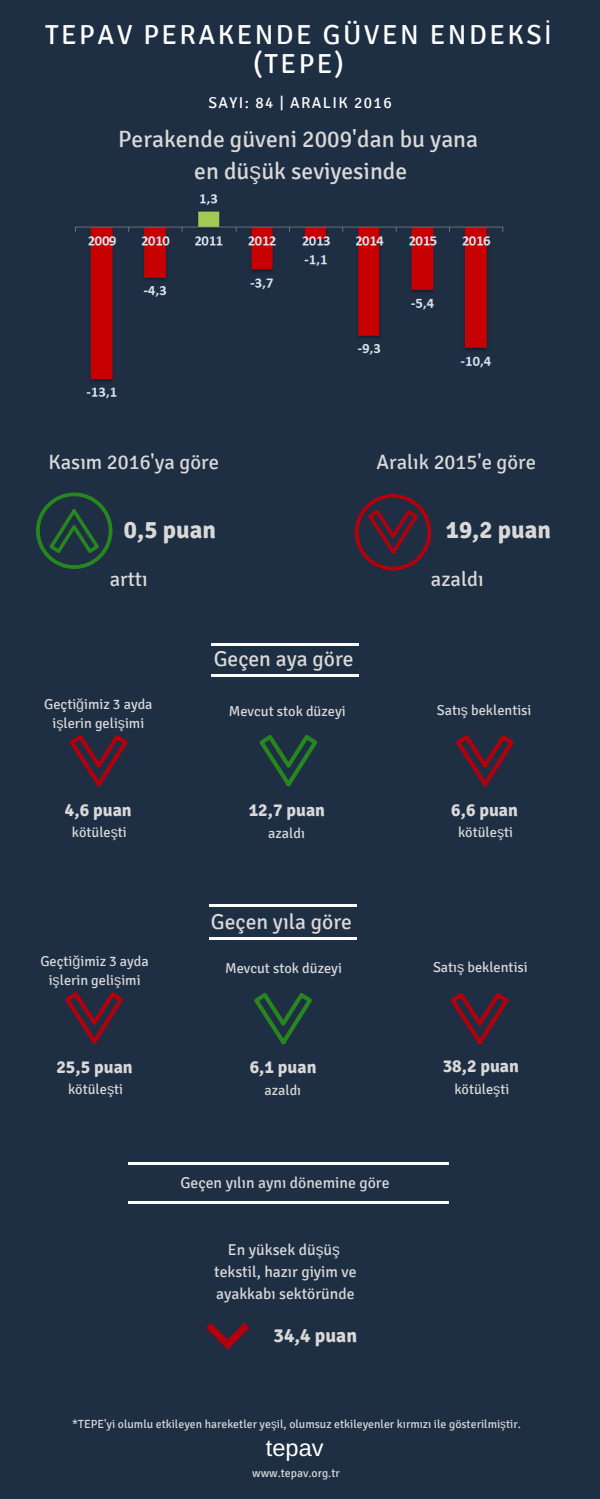
<style>
.page{position:relative;width:600px;height:1499px;background:#1e2e43}
.page>*{position:absolute;margin:0;border:0;box-sizing:border-box;transform-origin:0 0}
.t1{font:27.5px/28.5px "Signika";letter-spacing:.09em;color:#fff;text-align:center}
.t2{font:700 24.8px "Signika";color:#d9d9d9}
.t3{font:23.6px/32.2px "Signika";color:#d9d9d9;text-align:center}
.t4{font:23.6px "Arimo";color:#fff}
.t5{font:21.5px "Signika";color:#d9d9d9}
.t6{font:20.6px "Signika";color:#d9d9d9}
.t7{font:700 19.7px "Signika";color:#d9d9d9}
.t8{font:700 17.9px "Signika";color:#d9d9d9}
.t9{font:15.7px/22.1px "Signika";color:#d9d9d9;text-align:center}
.t10{font:15.7px "Signika";letter-spacing:.09em;color:#fff}
.t11{font:14.4px/19.5px "Signika";color:#d9d9d9;text-align:center}
.t12{font:11.8px "Signika";color:#d9d9d9}
.s1{font-family:"Liberation Sans"}
</style>
<div class="page">
<img style="left:75px;top:194px;width:429px;height:205px">
<svg style="left:456px;top:735px;width:58px;height:51px"></svg>
<hr style="left:212px;top:674px;width:146px;height:2px;background:#fff">
<hr style="left:212px;top:643px;width:146px;height:2px;background:#fff">
<svg style="left:206px;top:1323px;width:44px;height:27px"></svg>
<hr style="left:128px;top:1162px;width:321px;height:2px;background:#fff">
<hr style="left:128px;top:1201px;width:321px;height:3px;background:#fff">
<svg style="left:254px;top:993px;width:58px;height:51px"></svg>
<svg style="left:65px;top:992px;width:58px;height:52px"></svg>
<svg style="left:451px;top:993px;width:57px;height:51px"></svg>
<hr style="left:209px;top:937px;width:147px;height:2px;background:#fff">
<hr style="left:209px;top:904px;width:147px;height:2px;background:#fff">
<svg style="left:70px;top:735px;width:58px;height:51px"></svg>
<svg style="left:260px;top:735px;width:57px;height:51px"></svg>
<svg style="left:36px;top:493px;width:76px;height:76px"></svg>
<svg style="left:355px;top:494px;width:76px;height:76px"></svg>
<h1 class="t1" style="left:45px;top:21px;width:508px">TEPAV PERAKENDE GÜVEN ENDEKS<span class="s1">İ </span>(TEPE)</h1>
<p class="t10" style="left:208px;top:94px;width:185px">SAYI: 84 | ARALIK 2016</p>
<h3 class="t3" style="left:118px;top:123px;width:361px">Perakende güveni 2009'dan bu yana en dü<span class="s1">ş</span>ük seviyesinde</h3>
<h3 class="t6" style="left:49px;top:450px;width:172px">Kasım 2016'ya göre</h3>
<h2 class="t2" style="left:124px;top:515px;width:94px">0,5 puan</h2>
<h3 class="t6" style="left:110px;top:567px;width:40px">arttı</h3>
<h3 class="t6" style="left:377px;top:450px;width:161px">Aralık 2015'e göre</h3>
<h2 class="t2" style="left:446px;top:514px;width:107px">19,2 puan</h2>
<h3 class="t6" style="left:431px;top:567px;width:54px">azaldı</h3>
<p class="t11" style="left:44px;top:694px;width:110px">Geçti<span class="s1">ğ</span>imiz 3 ayda i<span class="s1">ş</span>lerin geli<span class="s1">ş</span>imi</p>
<h3 class="t5" style="left:214px;top:646px;width:141px">Geçen aya göre</h3>
<p class="t11" style="left:229px;top:702px;width:118px">Mevcut stok düzeyi</p>
<p class="t11" style="left:437px;top:701px;width:96px">Satı<span class="s1">ş</span> beklentisi</p>
<p class="t8" style="left:65px;top:799px;width:68px">4,6 puan</p>
<p class="t11" style="left:72px;top:822px;width:56px">kötüle<span class="s1">ş</span>ti</p>
<p class="t8" style="left:249px;top:799px;width:78px">12,7 puan</p>
<p class="t11" style="left:268px;top:823px;width:38px">azaldı</p>
<p class="t8" style="left:451px;top:799px;width:68px">6,6 puan</p>
<p class="t11" style="left:458px;top:822px;width:56px">kötüle<span class="s1">ş</span>ti</p>
<h3 class="t5" style="left:211px;top:909px;width:143px">Geçen yıla göre</h3>
<p class="t11" style="left:40px;top:951px;width:110px">Geçti<span class="s1">ğ</span>imiz 3 ayda i<span class="s1">ş</span>lerin geli<span class="s1">ş</span>imi</p>
<p class="t8" style="left:56px;top:1056px;width:78px">25,5 puan</p>
<p class="t11" style="left:68px;top:1080px;width:56px">kötüle<span class="s1">ş</span>ti</p>
<p class="t11" style="left:225px;top:959px;width:118px">Mevcut stok düzeyi</p>
<p class="t11" style="left:433px;top:957px;width:96px">Satı<span class="s1">ş</span> beklentisi</p>
<p class="t8" style="left:250px;top:1056px;width:68px">6,1 puan</p>
<p class="t11" style="left:265px;top:1080px;width:38px">azaldı</p>
<p class="t9" style="left:180px;top:1172px;width:211px">Geçen yılın aynı dönemine göre</p>
<p class="t9" style="left:214px;top:1238px;width:144px">En yüksek dü<span class="s1">ş</span>ü<span class="s1">ş </span>tekstil, hazır giyim ve ayakkabı sektöründe</p>
<h3 class="t7" style="left:274px;top:1323px;width:85px">34,4 puan</h3>
<p class="t8" style="left:443px;top:1055px;width:78px">38,2 puan</p>
<p class="t11" style="left:454px;top:1080px;width:56px">kötüle<span class="s1">ş</span>ti</p>
<p class="t12" style="left:72px;top:1417px;width:450px">*TEPE'yi olumlu etkileyen hareketler ye<span class="s1">ş</span>il, olumsuz etkileyenler kırmızı ile gösterilmi<span class="s1">ş</span>tir.</p>
<h3 class="t4" style="left:266px;top:1435px;width:59px">tepav</h3>
<p class="t12" style="left:252px;top:1466px;width:89px">www.tepav.org.tr</p>
</div>
